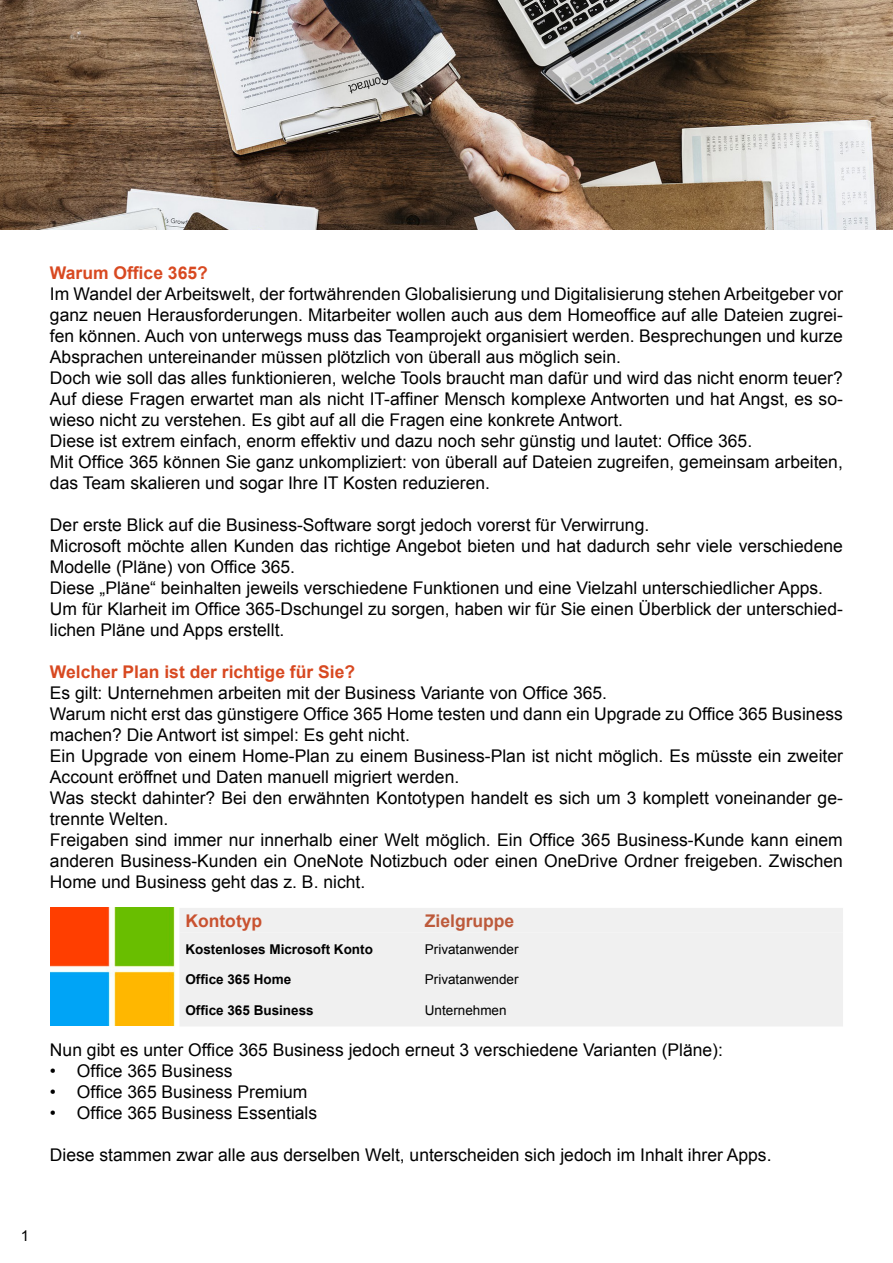
<style>
.page{position:relative;width:893px;height:1263px;background:#fff}
.page>*{position:absolute;margin:0;border:0;box-sizing:border-box;transform-origin:0 0}
.t1{font:17.55px/21px "Arial";color:#000}
.t2{font:700 17.55px "Arial";color:#d84921}
.t3{font:700 17.55px "Arial";color:#bd5a3b}
.t4{font:700 17.55px "Arial";color:#c95230}
.t5{font:15px "Arial";color:#000}
.t6{font:700 13.5px "Arial";color:#000}
.t7{font:13.5px "Arial";color:#000}
</style>
<div class="page">
<img style="left:0;top:1px;width:893px;height:229px">
<div style="left:180px;top:908px;width:663px;height:25px;background:#f0f0f0"></div>
<div style="left:180px;top:933px;width:663px;height:93px;background:#f0f0f0"></div>
<img style="left:50px;top:908px;width:125px;height:118px">
<p class="t2" style="left:50px;top:261px;width:159px">Warum Office 365?</p>
<p class="t1" style="left:50px;top:283px;width:794px">Im Wandel der Arbeitswelt, der fortwährenden Globalisierung und Digitalisierung stehen Arbeitgeber vor ganz neuen Herausforderungen. Mitarbeiter wollen auch aus dem Homeoffice auf alle Dateien zugrei&shy;fen können. Auch von unterwegs muss das Teamprojekt organisiert werden. Besprechungen und kurze Absprachen untereinander müssen plötzlich von überall aus möglich sein.<br>Doch wie soll das alles funktionieren, welche Tools braucht man dafür und wird das nicht enorm teuer?<br>Auf diese Fragen erwartet man als nicht IT-affiner Mensch komplexe Antworten und hat Angst, es so&shy;wieso nicht zu verstehen. Es gibt auf all die Fragen eine konkrete Antwort.<br>Diese ist extrem einfach, enorm effektiv und dazu noch sehr günstig und lautet: Office 365.<br>Mit Office 365 können Sie ganz unkompliziert: von überall auf Dateien zugreifen, gemeinsam arbeiten, das Team skalieren und sogar Ihre IT Kosten reduzieren.</p>
<p class="t1" style="left:50px;top:514px;width:794px">Der erste Blick auf die Business-Software sorgt jedoch vorerst für Verwirrung.<br>Microsoft möchte allen Kunden das richtige Angebot bieten und hat dadurch sehr viele verschiedene Modelle (Pläne) von Office 365.<br>Diese „Pläne“ beinhalten jeweils verschiedene Funktionen und eine Vielzahl unterschiedlicher Apps.<br>Um für Klarheit im Office 365-Dschungel zu sorgen, haben wir für Sie einen Überblick der unterschied&shy;lichen Pläne und Apps erstellt.</p>
<p class="t2" style="left:50px;top:660px;width:307px">Welcher Plan ist der richtige für Sie?</p>
<p class="t1" style="left:50px;top:682px;width:794px">Es gilt: Unternehmen arbeiten mit der Business Variante von Office 365.<br>Warum nicht erst das günstigere Office 365 Home testen und dann ein Upgrade zu Office 365 Business machen? Die Antwort ist simpel: Es geht nicht.<br>Ein Upgrade von einem Home-Plan zu einem Business-Plan ist nicht möglich. Es müsste ein zweiter Account eröffnet und Daten manuell migriert werden.<br>Was steckt dahinter? Bei den erwähnten Kontotypen handelt es sich um 3 komplett voneinander ge&shy;trennte Welten.<br>Freigaben sind immer nur innerhalb einer Welt möglich. Ein Office 365 Business-Kunde kann einem anderen Business-Kunden ein OneNote Notizbuch oder einen OneDrive Ordner freigeben. Zwischen Home und Business geht das z. B. nicht.</p>
<p class="t4" style="left:185px;top:909px;width:78px">Kontotyp</p>
<p class="t3" style="left:425px;top:909px;width:91px">Zielgruppe</p>
<p class="t6" style="left:185px;top:940px;width:189px">Kostenloses Microsoft Konto</p>
<p class="t7" style="left:425px;top:940px;width:95px">Privatanwender</p>
<p class="t6" style="left:185px;top:971px;width:107px">Office 365 Home</p>
<p class="t7" style="left:425px;top:971px;width:95px">Privatanwender</p>
<p class="t6" style="left:185px;top:1002px;width:130px">Office 365 Business</p>
<p class="t7" style="left:425px;top:1002px;width:83px">Unternehmen</p>
<p class="t1" style="left:50px;top:1039px;width:674px">Nun gibt es unter Office 365 Business jedoch erneut 3 verschiedene Varianten (Pläne):</p>
<p class="t1" style="left:50px;top:1060px;width:184px">• Office 365 Business</p>
<p class="t1" style="left:50px;top:1081px;width:259px">• Office 365 Business Premium</p>
<p class="t1" style="left:50px;top:1102px;width:269px">• Office 365 Business Essentials</p>
<p class="t1" style="left:50px;top:1144px;width:723px">Diese stammen zwar alle aus derselben Welt, unterscheiden sich jedoch im Inhalt ihrer Apps.</p>
<p class="t5" style="left:21px;top:1225px;width:10px">1</p>
</div>
